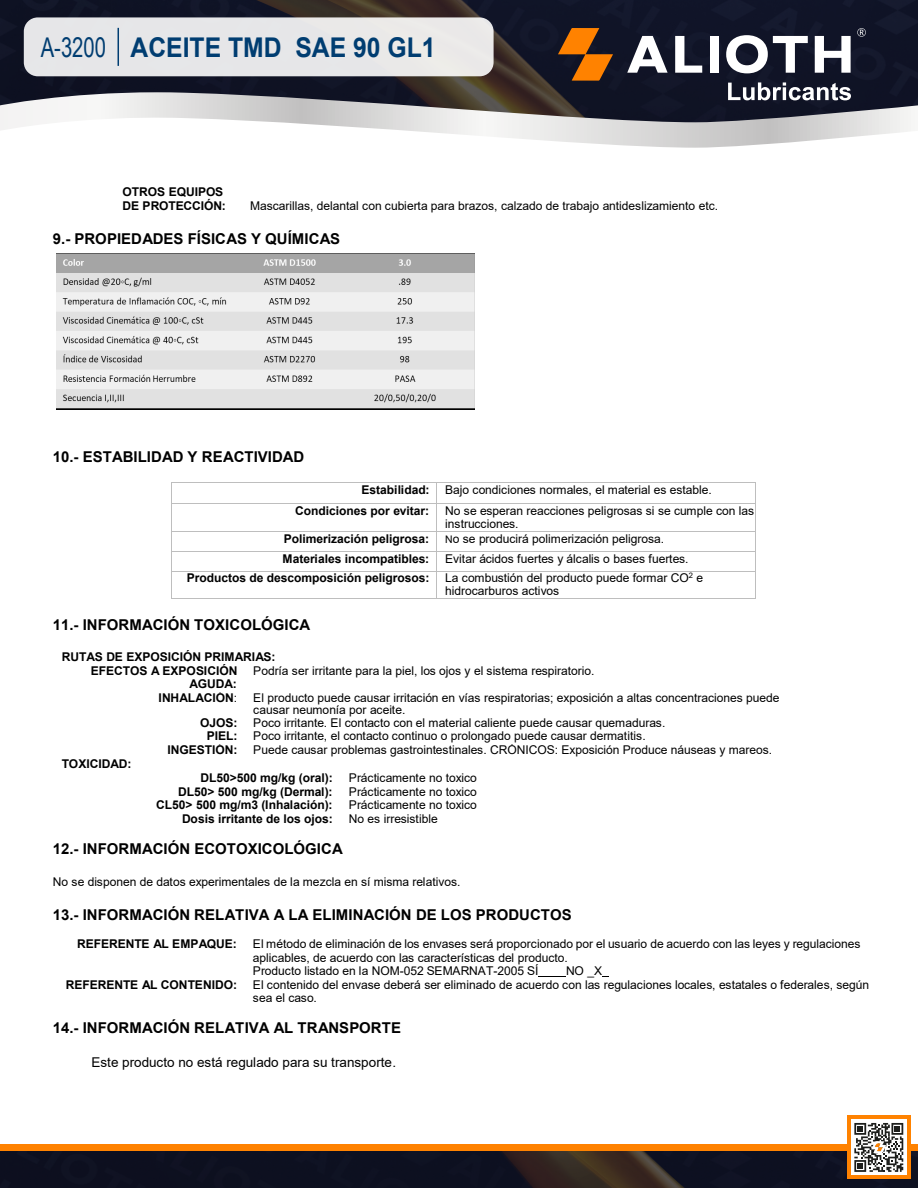
<style>
.page{position:relative;width:918px;height:1188px;background:#fff}
.page>*{position:absolute;margin:0;border:0;box-sizing:border-box;transform-origin:0 0}
.t1{font:700 27.15px "Arial";color:#003d71;scale:.91 1}
.t2{font:700 15px "Arial";color:#000}
.t3{font:13.5px "Arial";color:#000}
.t4{font:12px/13.4px "Arial";letter-spacing:-.005em;color:#000}
.t5{font:700 12px/13.5px "Arial";color:#000}
.s1{font-family:"Arial Narrow";font-weight:400}
.s2{font-size:10.5px}
.s3{font-weight:400}
</style>
<div class="page">
<img style="left:0;top:1151px;width:918px;height:37px">
<div style="left:0;top:1144px;width:918px;height:7px;background:#ff8200"></div>
<div style="left:847px;top:1116px;width:64px;height:63px;background:#ff8200"></div>
<div style="left:851px;top:1120px;width:56px;height:55px;background:#fff"></div>
<svg style="left:854px;top:1123px;width:49px;height:49px"></svg>
<img style="left:0;top:0;width:918px;height:92px">
<div style="left:24px;top:17px;width:470px;height:59px;background:#e6e6e8;border-radius:14px"></div>
<svg style="left:558px;top:28px;width:55px;height:53px;background:#874a13"></svg>
<svg style="left:627px;top:36px;width:41px;height:37px"></svg>
<svg style="left:675px;top:36px;width:27px;height:37px"></svg>
<div style="left:710px;top:36px;width:9px;height:37px;background:#fff"></div>
<svg style="left:726px;top:35px;width:82px;height:38px"></svg>
<svg style="left:815px;top:36px;width:36px;height:37px"></svg>
<svg style="left:728px;top:82px;width:123px;height:10px"></svg>
<svg style="left:857px;top:28px;width:9px;height:9px"></svg>
<svg style="left:0;top:92px;width:918px;height:56px"></svg>
<hr style="left:118px;top:28px;width:1px;height:38px;background:#003d71">
<hr style="left:171px;top:482px;width:265px;height:1px;background:#bebebe">
<hr style="left:437px;top:482px;width:318px;height:1px;background:#bebebe">
<hr style="left:171px;top:503px;width:265px;height:1px;background:#bebebe">
<hr style="left:437px;top:503px;width:318px;height:1px;background:#bebebe">
<hr style="left:171px;top:531px;width:265px;height:1px;background:#bebebe">
<hr style="left:437px;top:531px;width:318px;height:1px;background:#bebebe">
<hr style="left:171px;top:551px;width:265px;height:1px;background:#bebebe">
<hr style="left:437px;top:551px;width:318px;height:1px;background:#bebebe">
<hr style="left:171px;top:571px;width:265px;height:1px;background:#bebebe">
<hr style="left:437px;top:571px;width:318px;height:1px;background:#bebebe">
<svg style="left:171px;top:483px;width:1px;height:115px"></svg>
<hr style="left:171px;top:598px;width:265px;height:1px;background:#bebebe">
<svg style="left:436px;top:482px;width:1px;height:117px"></svg>
<hr style="left:437px;top:598px;width:318px;height:1px;background:#bebebe">
<svg style="left:755px;top:482px;width:1px;height:117px"></svg>
<svg style="left:538px;top:976px;width:28px;height:1px"></svg>
<img style="left:56px;top:254px;width:418px;height:155px">
<h1 class="t1" style="left:41px;top:28px;width:435px"><span class="s1">A-3200</span> ACEITE TMD SAE 90 GL1</h1>
<p class="t5" style="left:123px;top:186px;width:105px">OTROS EQUIPOS<br>DE PROTECCIÓN:</p>
<p class="t4" style="left:250px;top:199px;width:469px">Mascarillas, delantal con cubierta para brazos, calzado de trabajo antideslizamiento etc.</p>
<p class="t2" style="left:53px;top:228px;width:289px">9.- PROPIEDADES FÍSICAS Y QUÍMICAS</p>
<p class="t2" style="left:53px;top:446px;width:253px">10.- ESTABILIDAD Y REACTIVIDAD</p>
<p class="t5" style="left:362px;top:483px;width:70px">Estabilidad:</p>
<p class="t4" style="left:445px;top:483px;width:268px">Bajo condiciones normales, el material es estable.</p>
<p class="t5" style="left:295px;top:504px;width:136px">Condiciones por evitar:</p>
<p class="t4" style="left:445px;top:503px;width:310px">No se esperan reacciones peligrosas si se cumple con las instrucciones.</p>
<p class="t5" style="left:284px;top:532px;width:147px">Polimerización peligrosa:</p>
<p class="t4" style="left:445px;top:532px;width:220px"><span class="s2">N</span>o se producirá polimerización peligrosa.</p>
<p class="t5" style="left:283px;top:552px;width:148px">Materiales incompatibles:</p>
<p class="t4" style="left:445px;top:552px;width:245px">Evitar ácidos fuertes y álcalis o bases fuertes.</p>
<p class="t5" style="left:187px;top:572px;width:244px">Productos de descomposición peligrosos:</p>
<p class="t4" style="left:445px;top:572px;width:259px;line-height:12.9px">La combustión del producto puede formar CO<sup>2</sup> e hidrocarburos activos</p>
<p class="t2" style="left:53px;top:614px;width:259px">11.- INFORMACIÓN TOXICOLÓGICA</p>
<p class="t5" style="left:91px;top:649px;width:186px;line-height:14.5px;text-indent:-29px">RUTAS DE EXPOSICIÓN PRIMARIAS:<br>EFECTOS A EXPOSICIÓN</p>
<p class="t5" style="left:190px;top:677px;width:49px">AGUDA:</p>
<p class="t4" style="left:253px;top:664px;width:343px">Podría ser irritante para la piel, los ojos y el sistema respiratorio.</p>
<p class="t5" style="left:62px;top:757px;width:71px">TOXICIDAD:</p>
<p class="t5" style="left:159px;top:691px;width:80px">INHALACIÓN<span class="s3">:</span></p>
<p class="t4" style="left:253px;top:692px;width:528px;line-height:12.3px">El producto puede causar irritación en vías respiratorias; exposición a altas concentraciones puede causar neumonía por aceite.</p>
<p class="t5" style="left:200px;top:716px;width:39px">OJOS:</p>
<p class="t4" style="left:253px;top:716px;width:414px">Poco irritante. El contacto con el material caliente puede causar quemaduras.</p>
<p class="t5" style="left:207px;top:730px;width:32px">PIEL:</p>
<p class="t4" style="left:253px;top:729px;width:394px">Poco irritante, el contacto continuo o prolongado puede causar dermatitis.</p>
<p class="t5" style="left:167px;top:743px;width:72px">INGESTIÓN:</p>
<p class="t4" style="left:253px;top:743px;width:520px">Puede causar problemas gastrointestinales. CRÓNICOS: Exposición Produce náuseas y mareos.</p>
<p class="t5" style="left:200px;top:771px;width:134px">DL50&gt;500 mg/kg (oral):</p>
<p class="t4" style="left:349px;top:771px;width:130px">Prácticamente no toxico</p>
<p class="t5" style="left:178px;top:785px;width:156px">DL50&gt; 500 mg/kg (Dermal):</p>
<p class="t4" style="left:349px;top:785px;width:130px">Prácticamente no toxico</p>
<p class="t5" style="left:156px;top:798px;width:178px">CL50&gt; 500 mg/m3 (Inhalación):</p>
<p class="t4" style="left:349px;top:798px;width:130px">Prácticamente no toxico</p>
<p class="t5" style="left:182px;top:812px;width:152px">Dosis irritante de los ojos:</p>
<p class="t4" style="left:349px;top:812px;width:90px">No es irresistible</p>
<p class="t2" style="left:53px;top:838px;width:292px">12.- INFORMACIÓN ECOTOXICOLÓGICA</p>
<p class="t4" style="left:53px;top:875px;width:409px">No se disponen de datos experimentales de la mezcla en sí misma relativos.</p>
<p class="t2" style="left:53px;top:904px;width:521px">13.- INFORMACIÓN RELATIVA A LA ELIMINACIÓN DE LOS PRODUCTOS</p>
<p class="t5" style="left:77px;top:937px;width:161px">REFERENTE AL EMPAQUE:</p>
<p class="t4" style="left:253px;top:937px;width:609px">El método de eliminación de los envases será proporcionado por el usuario de acuerdo con las leyes y regulaciones aplicables, de acuerdo con las características del producto.<br>Producto listado en la NOM-052 SEMARNAT-2005 SÍ</p>
<p class="t4" style="left:566px;top:964px;width:38px">NO _X</p>
<p class="t5" style="left:66px;top:978px;width:173px">REFERENTE AL CONTENIDO:</p>
<p class="t4" style="left:253px;top:979px;width:618px;line-height:12.8px">El contenido del envase deberá ser eliminado de acuerdo con las regulaciones locales, estatales o federales, según sea el caso.</p>
<p class="t2" style="left:53px;top:1018px;width:350px">14.- INFORMACIÓN RELATIVA AL TRANSPORTE</p>
<p class="t3" style="left:91px;top:1053px;width:306px">Este producto no está regulado para su transporte.</p>
</div>
